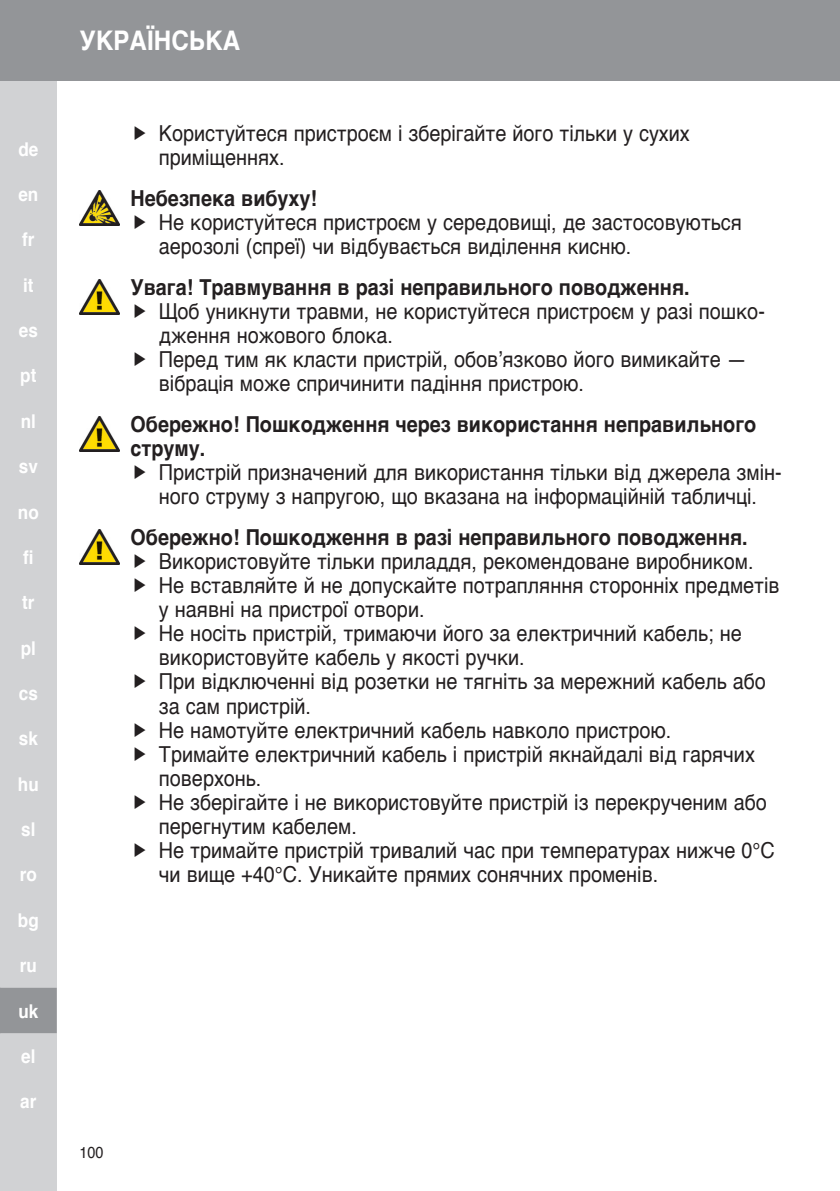
<style>
.page{position:relative;width:840px;height:1191px;background:#fff}
.page>*{position:absolute;margin:0;border:0;box-sizing:border-box;transform-origin:0 0}
.t1{font:700 27px "Helvetica";color:#fff;scale:.9 1}
.t2{font:22px/24px "Helvetica";color:#231f20;scale:.9 1}
.t3{font:700 22px/24px "Helvetica";color:#231f20;scale:.9 1}
.t4{font:700 19px "Helvetica";color:#fff;scale:.9 1}
.t5{font:16px "Helvetica";color:#231f20;scale:.9 1}
</style>
<div class="page">
<div style="left:0;top:0;width:57px;height:1191px;background:#d1d2d4"></div>
<div style="left:0;top:0;width:839px;height:80px;background:#939598"></div>
<div style="left:0;top:987px;width:57px;height:46px;background:#939598"></div>
<img style="left:79px;top:190px;width:40px;height:35px">
<img style="left:79px;top:279px;width:40px;height:35px">
<img style="left:79px;top:416px;width:40px;height:35px">
<img style="left:79px;top:529px;width:40px;height:35px">
<p class="t4" style="left:18px;top:133px;width:24px">de</p>
<p class="t4" style="left:18px;top:179px;width:24px">en</p>
<p class="t4" style="left:22px;top:224px;width:15px">fr</p>
<p class="t4" style="left:23px;top:270px;width:13px">it</p>
<p class="t4" style="left:19px;top:315px;width:23px">es</p>
<p class="t4" style="left:20px;top:360px;width:19px">pt</p>
<p class="t4" style="left:21px;top:406px;width:18px">nl</p>
<p class="t4" style="left:19px;top:451px;width:23px">sv</p>
<p class="t4" style="left:18px;top:496px;width:25px">no</p>
<p class="t4" style="left:23px;top:542px;width:13px">fi</p>
<p class="t4" style="left:22px;top:587px;width:15px">tr</p>
<p class="t4" style="left:21px;top:632px;width:18px">pl</p>
<p class="t4" style="left:19px;top:678px;width:23px">cs</p>
<p class="t4" style="left:19px;top:723px;width:23px">sk</p>
<p class="t4" style="left:18px;top:768px;width:25px">hu</p>
<p class="t4" style="left:21px;top:814px;width:17px">sl</p>
<p class="t4" style="left:20px;top:859px;width:20px">ro</p>
<p class="t4" style="left:18px;top:904px;width:25px">bg</p>
<p class="t4" style="left:20px;top:950px;width:20px">ru</p>
<p class="t4" style="left:18px;top:995px;width:24px">uk</p>
<p class="t4" style="left:21px;top:1041px;width:17px">el</p>
<p class="t4" style="left:20px;top:1086px;width:19px">ar</p>
<p class="t1" style="left:79px;top:19px;width:180px">УКРАЇНСЬКА</p>
<p class="t2" style="left:159px;top:122px;width:591px">Користуйтеся пристроєм і зберігайте його тільки у сухих приміщеннях.</p>
<p class="t3" style="left:130px;top:187px;width:209px">Небезпека вибуху!</p>
<p class="t2" style="left:159px;top:211px;width:648px">Не користуйтеся пристроєм у середовищі, де застосовуються аерозолі (спреї) чи відбувається виділення кисню.</p>
<p class="t3" style="left:130px;top:276px;width:622px">Увага! Травмування в разі неправильного поводження.</p>
<p class="t2" style="left:159px;top:300px;width:674px">Щоб уникнути травми, не користуйтеся пристроєм у разі пошко&shy;дження ножового блока.<br>Перед тим як класти пристрій, обов’язково його вимикайте — вібрація може спричинити падіння пристрою.</p>
<p class="t3" style="left:130px;top:413px;width:696px">Обережно! Пошкодження через використання неправильного струму.</p>
<p class="t2" style="left:159px;top:461px;width:693px">Пристрій призначений для використання тільки від джерела змін&shy;ного струму з напругою, що вказана на інформаційній табличці.</p>
<p class="t3" style="left:130px;top:526px;width:687px">Обережно! Пошкодження в разі неправильного поводження.</p>
<p class="t2" style="left:159px;top:550px;width:690px">Використовуйте тільки приладдя, рекомендоване виробником.<br>Не вставляйте й не допускайте потрапляння сторонніх предметів у наявні на пристрої отвори.<br>Не носіть пристрій, тримаючи його за електричний кабель; не використовуйте кабель у якості ручки.<br>При відключенні від розетки не тягніть за мережний кабель або за сам пристрій.<br>Не намотуйте електричний кабель навколо пристрою.<br>Тримайте електричний кабель і пристрій якнайдалі від гарячих поверхонь.<br>Не зберігайте і не використовуйте пристрій із перекрученим або перегнутим кабелем.<br>Не тримайте пристрій тривалий час при температурах нижче 0°C чи вище +40°C. Уникайте прямих сонячних променів.</p>
<p class="t5" style="left:79px;top:1139px;width:28px">100</p>
</div>
